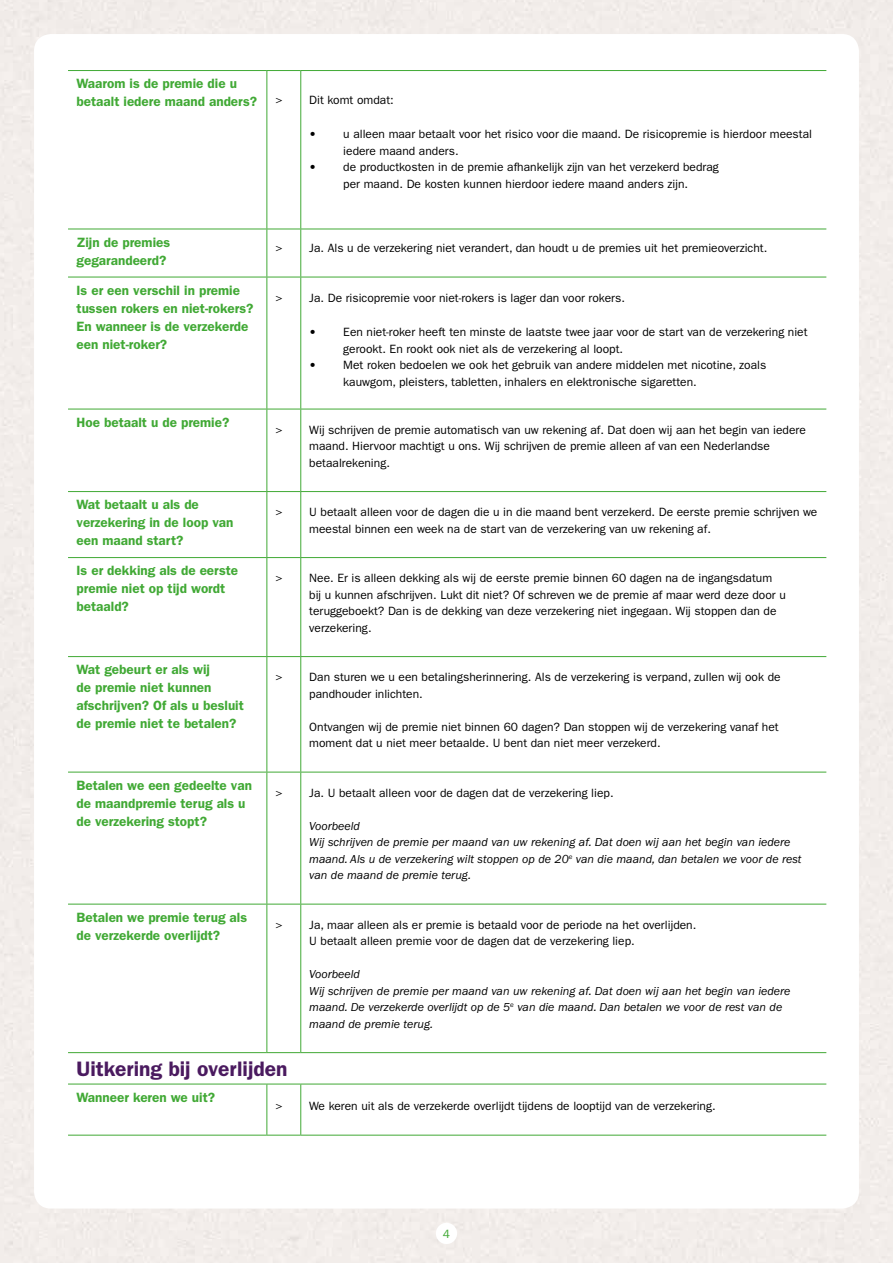
<style>
.page{position:relative;width:893px;height:1263px;background:#fff}
.page>*{position:absolute;margin:0;border:0;box-sizing:border-box;transform-origin:0 0}
.t1{font:600 21px "ITC Franklin Gothic Std";color:#4a1a5f}
.t2{font:600 13.5px/18px "ITC Franklin Gothic Std";color:#41a935}
.t3{font:12px/16.5px "ITC Franklin Gothic Std";color:#000}
.t4{font:italic 12px/16.5px "ITC Franklin Gothic Std";color:#000}
.t5{font:12px "ITC Franklin Gothic Std";color:#41a935}
.s1{font-family:"ITC Franklin Gothic Std Hvy"}
</style>
<div class="page">
<hr style="left:68px;top:70px;width:199px;height:1px;background:#41a935">
<hr style="left:267px;top:70px;width:34px;height:1px;background:#41a935">
<hr style="left:266px;top:71px;width:1px;height:158px;background:#41a935">
<hr style="left:301px;top:70px;width:525px;height:1px;background:#41a935">
<hr style="left:300px;top:71px;width:1px;height:158px;background:#41a935">
<hr style="left:68px;top:229px;width:199px;height:1px;background:#41a935">
<hr style="left:267px;top:229px;width:34px;height:1px;background:#41a935">
<hr style="left:266px;top:229px;width:1px;height:48px;background:#41a935">
<hr style="left:301px;top:229px;width:525px;height:1px;background:#41a935">
<hr style="left:300px;top:229px;width:1px;height:48px;background:#41a935">
<hr style="left:68px;top:277px;width:199px;height:1px;background:#41a935">
<hr style="left:267px;top:277px;width:34px;height:1px;background:#41a935">
<hr style="left:266px;top:277px;width:1px;height:132px;background:#41a935">
<hr style="left:301px;top:277px;width:525px;height:1px;background:#41a935">
<hr style="left:300px;top:277px;width:1px;height:132px;background:#41a935">
<hr style="left:68px;top:409px;width:199px;height:1px;background:#41a935">
<hr style="left:267px;top:409px;width:34px;height:1px;background:#41a935">
<hr style="left:266px;top:409px;width:1px;height:82px;background:#41a935">
<hr style="left:301px;top:409px;width:525px;height:1px;background:#41a935">
<hr style="left:300px;top:409px;width:1px;height:82px;background:#41a935">
<hr style="left:68px;top:491px;width:199px;height:1px;background:#41a935">
<hr style="left:267px;top:491px;width:34px;height:1px;background:#41a935">
<hr style="left:266px;top:492px;width:1px;height:65px;background:#41a935">
<hr style="left:301px;top:491px;width:525px;height:1px;background:#41a935">
<hr style="left:300px;top:492px;width:1px;height:65px;background:#41a935">
<hr style="left:68px;top:557px;width:199px;height:1px;background:#41a935">
<hr style="left:267px;top:557px;width:34px;height:1px;background:#41a935">
<hr style="left:266px;top:558px;width:1px;height:98px;background:#41a935">
<hr style="left:301px;top:557px;width:525px;height:1px;background:#41a935">
<hr style="left:300px;top:558px;width:1px;height:98px;background:#41a935">
<hr style="left:68px;top:656px;width:199px;height:1px;background:#41a935">
<hr style="left:267px;top:656px;width:34px;height:1px;background:#41a935">
<hr style="left:266px;top:657px;width:1px;height:115px;background:#41a935">
<hr style="left:301px;top:656px;width:525px;height:1px;background:#41a935">
<hr style="left:300px;top:657px;width:1px;height:115px;background:#41a935">
<hr style="left:68px;top:772px;width:199px;height:1px;background:#41a935">
<hr style="left:267px;top:772px;width:34px;height:1px;background:#41a935">
<hr style="left:266px;top:772px;width:1px;height:132px;background:#41a935">
<hr style="left:301px;top:772px;width:525px;height:1px;background:#41a935">
<hr style="left:300px;top:772px;width:1px;height:132px;background:#41a935">
<hr style="left:68px;top:904px;width:199px;height:1px;background:#41a935">
<hr style="left:267px;top:904px;width:34px;height:1px;background:#41a935">
<hr style="left:266px;top:904px;width:1px;height:148px;background:#41a935">
<hr style="left:301px;top:904px;width:525px;height:1px;background:#41a935">
<hr style="left:300px;top:904px;width:1px;height:148px;background:#41a935">
<hr style="left:68px;top:1052px;width:199px;height:1px;background:#41a935">
<hr style="left:267px;top:1052px;width:34px;height:1px;background:#41a935">
<hr style="left:301px;top:1052px;width:525px;height:1px;background:#41a935">
<hr style="left:68px;top:1084px;width:199px;height:1px;background:#41a935">
<hr style="left:267px;top:1084px;width:34px;height:1px;background:#41a935">
<hr style="left:266px;top:1084px;width:1px;height:51px;background:#41a935">
<hr style="left:301px;top:1084px;width:525px;height:1px;background:#41a935">
<hr style="left:300px;top:1084px;width:1px;height:51px;background:#41a935">
<hr style="left:68px;top:1135px;width:199px;height:1px;background:#41a935">
<hr style="left:267px;top:1135px;width:34px;height:1px;background:#41a935">
<hr style="left:301px;top:1135px;width:525px;height:1px;background:#41a935">
<p class="t2" style="left:77px;top:75px;width:182px">Waarom is de premie die u betaalt iedere maand anders?</p>
<p class="t3" style="left:275px;top:91px;width:120px">&gt; Dit komt omdat:</p>
<p class="t3" style="left:343px;top:126px;width:470px;text-indent:-34px"><span class="s1">•</span> u alleen maar betaalt voor het risico voor die maand. De risicopremie is hierdoor meestal iedere maand anders.</p>
<p class="t3" style="left:309px;top:159px;width:411px;text-align:center"><span class="s1">•</span> de productkosten in de premie afhankelijk zijn van het verzekerd bedrag per maand. De kosten kunnen hierdoor iedere maand anders zijn.</p>
<p class="t2" style="left:77px;top:233px;width:95px">Zijn de premies gegarandeerd?</p>
<p class="t3" style="left:275px;top:240px;width:493px">&gt; Ja. Als u de verzekering niet verandert, dan houdt u de premies uit het premieoverzicht.</p>
<p class="t2" style="left:77px;top:281px;width:178px">Is er een verschil in premie tussen rokers en niet-rokers?<br>En wanneer is de verzekerde een niet-roker?</p>
<p class="t3" style="left:275px;top:289px;width:351px">&gt; Ja. De risicopremie voor niet-rokers is lager dan voor rokers.</p>
<p class="t3" style="left:343px;top:324px;width:466px;text-indent:-34px"><span class="s1">•</span> Een niet-roker heeft ten minste de laatste twee jaar voor de start van de verzekering niet gerookt. En rookt ook niet als de verzekering al loopt.</p>
<p class="t3" style="left:343px;top:357px;width:424px;text-indent:-34px"><span class="s1">•</span> Met roken bedoelen we ook het gebruik van andere middelen met nicotine, zoals kauwgom, pleisters, tabletten, inhalers en elektronische sigaretten.</p>
<p class="t2" style="left:77px;top:413px;width:154px">Hoe betaalt u de premie?</p>
<p class="t3" style="left:309px;top:421px;width:498px;text-indent:-34px">&gt; Wij schrijven de premie automatisch van uw rekening af. Dat doen wij aan het begin van iedere maand. Hiervoor machtigt u ons. Wij schrijven de premie alleen af van een Nederlandse betaalrekening.</p>
<p class="t2" style="left:77px;top:496px;width:158px">Wat betaalt u als de verzekering in de loop van een maand start?</p>
<p class="t3" style="left:309px;top:504px;width:510px;text-indent:-34px">&gt; U betaalt alleen voor de dagen die u in die maand bent verzekerd. De eerste premie schrijven we meestal binnen een week na de start van de verzekering van uw rekening af.</p>
<p class="t2" style="left:77px;top:562px;width:163px">Is er dekking als de eerste premie niet op tijd wordt betaald?</p>
<p class="t3" style="left:309px;top:570px;width:478px;text-indent:-34px">&gt; Nee. Er is alleen dekking als wij de eerste premie binnen 60 dagen na de ingangsdatum bij u kunnen afschrijven. Lukt dit niet? Of schreven we de premie af maar werd deze door u teruggeboekt? Dan is de dekking van deze verzekering niet ingegaan. Wij stoppen dan de verzekering.</p>
<p class="t2" style="left:77px;top:661px;width:169px">Wat gebeurt er als wij<br>de premie niet kunnen afschrijven? Of als u besluit de premie niet te betalen?</p>
<p class="t3" style="left:309px;top:669px;width:473px;text-indent:-34px">&gt; Dan sturen we u een betalingsherinnering. Als de verzekering is verpand, zullen wij ook de pandhouder inlichten.</p>
<p class="t3" style="left:309px;top:718px;width:471px">Ontvangen wij de premie niet binnen 60 dagen? Dan stoppen wij de verzekering vanaf het moment dat u niet meer betaalde. U bent dan niet meer verzekerd.</p>
<p class="t2" style="left:77px;top:776px;width:177px">Betalen we een gedeelte van de maandpremie terug als u de verzekering stopt?</p>
<p class="t3" style="left:275px;top:784px;width:340px">&gt; Ja. U betaalt alleen voor de dagen dat de verzekering liep.</p>
<p class="t4" style="left:309px;top:817px;width:494px">Voorbeeld<br>Wij schrijven de premie per maand van uw rekening af. Dat doen wij aan het begin van iedere maand. Als u de verzekering wilt stoppen op de 20<sup>e</sup> van die maand, dan betalen we voor de rest van de maand de premie terug.</p>
<p class="t2" style="left:77px;top:908px;width:172px">Betalen we premie terug als de verzekerde overlijdt?</p>
<p class="t3" style="left:309px;top:916px;width:389px;text-indent:-34px">&gt; Ja, maar alleen als er premie is betaald voor de periode na het overlijden.<br>U betaalt alleen premie voor de dagen dat de verzekering liep.</p>
<p class="t4" style="left:309px;top:966px;width:482px">Voorbeeld<br>Wij schrijven de premie per maand van uw rekening af. Dat doen wij aan het begin van iedere maand. De verzekerde overlijdt op de 5<sup>e</sup> van die maand. Dan betalen we voor de rest van de maand de premie terug.</p>
<h1 class="t1" style="left:77px;top:1056px;width:212px">Uitkering bij overlijden</h1>
<p class="t2" style="left:77px;top:1088px;width:140px">Wanneer keren we uit?</p>
<p class="t3" style="left:275px;top:1098px;width:442px">&gt; We keren uit als de verzekerde overlijdt tijdens de looptijd van de verzekering.</p>
<p class="t5" style="left:443px;top:1227px;width:9px">4</p>
</div>
